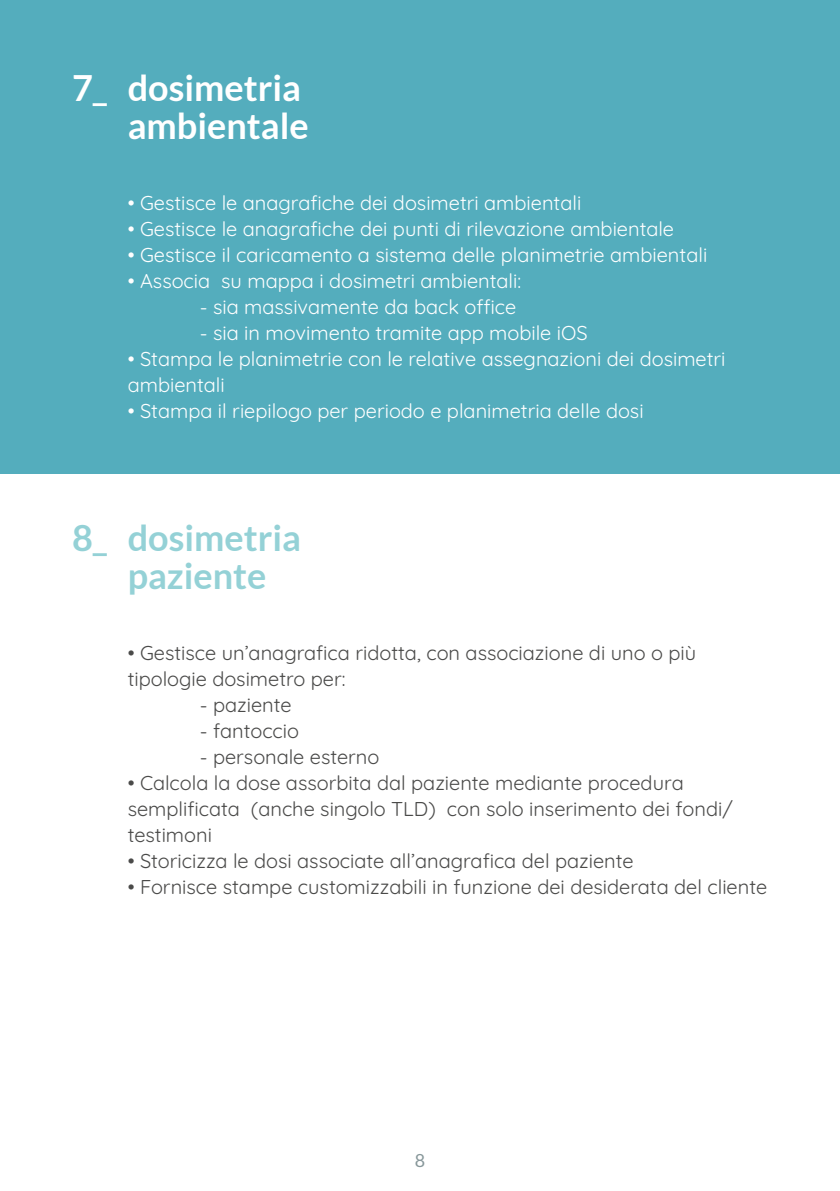
<style>
.page{position:relative;width:840px;height:1191px;background:#fff}
.page>*{position:absolute;margin:0;border:0;box-sizing:border-box;transform-origin:0 0}
.t1{font:700 36px/38px "Lato";color:#fff}
.t2{font:700 36px/38px "Lato";color:#94d1d6}
.t3{font:20px/26px "Quicksand";color:#fff}
.t4{font:20px/26px "Quicksand";color:#4a4a49}
.t5{font:18px "Lato";color:#87979a}
</style>
<div class="page">
<div style="left:0;top:0;width:839px;height:473px;background:#54adbd"></div>
<h1 class="t1" style="left:72px;top:68px;width:37px">7_</h1>
<h1 class="t1" style="left:128px;top:68px;width:182px">dosimetria ambientale</h1>
<p class="t3" style="left:128px;top:188px;width:455px">• Gestisce le anagrafiche dei dosimetri ambientali</p>
<p class="t3" style="left:128px;top:214px;width:547px">• Gestisce le anagrafiche dei punti di rilevazione ambientale</p>
<p class="t3" style="left:128px;top:240px;width:580px">• Gestisce il caricamento a sistema delle planimetrie ambientali</p>
<p class="t3" style="left:128px;top:266px;width:395px">• Associa su mappa i dosimetri ambientali:</p>
<p class="t3" style="left:200px;top:292px;width:318px">- sia massivamente da back office</p>
<p class="t3" style="left:200px;top:318px;width:389px">- sia in movimento tramite app mobile iOS</p>
<p class="t3" style="left:128px;top:344px;width:599px">• Stampa le planimetrie con le relative assegnazioni dei dosimetri ambientali</p>
<p class="t3" style="left:128px;top:396px;width:517px">• Stampa il riepilogo per periodo e planimetria delle dosi</p>
<h1 class="t2" style="left:72px;top:518px;width:37px">8_</h1>
<h1 class="t2" style="left:128px;top:518px;width:175px">dosimetria paziente</h1>
<p class="t4" style="left:128px;top:637px;width:569px">• Gestisce un’anagrafica ridotta, con associazione di uno o più tipologie dosimetro per:</p>
<p class="t4" style="left:200px;top:689px;width:93px">- paziente</p>
<p class="t4" style="left:200px;top:715px;width:101px">- fantoccio</p>
<p class="t4" style="left:200px;top:741px;width:181px">- personale esterno</p>
<p class="t4" style="left:128px;top:767px;width:606px">• Calcola la dose assorbita dal paziente mediante procedura semplificata (anche singolo TLD) con solo inserimento dei fondi/ testimoni</p>
<p class="t4" style="left:128px;top:845px;width:507px">• Storicizza le dosi associate all’anagrafica del paziente</p>
<p class="t4" style="left:128px;top:871px;width:640px">• Fornisce stampe customizzabili in funzione dei desiderata del cliente</p>
<p class="t5" style="left:414px;top:1151px;width:12px">8</p>
</div>
